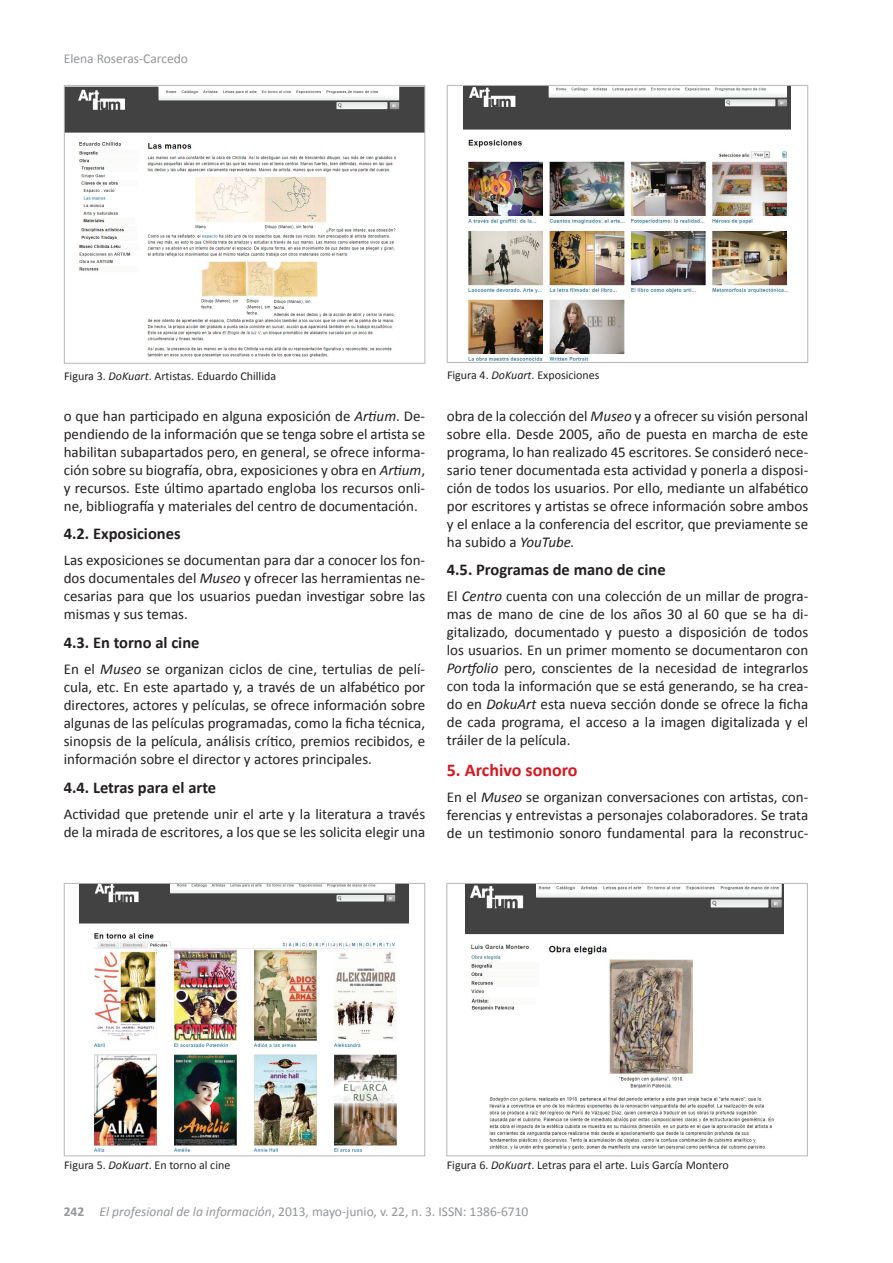
<style>
.page{position:relative;width:893px;height:1263px;background:#fff}
.page>*{position:absolute;margin:0;border:0;box-sizing:border-box;transform-origin:0 0}
.t1{font:700 18px "Calibri";color:#d7171f}
.t2{font:700 16.5px "Calibri";color:#231f20}
.t3{font:15px/18px "Calibri";color:#231f20;text-align:justify}
.t4{font:13.5px "Calibri";color:#939598}
.t5{font:12px "Calibri";color:#231f20}
.s1{font-style:italic}
.s2{font-weight:700}
</style>
<div class="page">
<img style="left:66px;top:87px;width:357px;height:270px">
<div style="left:64px;top:85px;width:361px;height:279px;border:1px solid #b5b7bb"></div>
<img style="left:463px;top:87px;width:328px;height:274px">
<div style="left:447px;top:85px;width:361px;height:278px;border:1px solid #b5b7bb"></div>
<img style="left:80px;top:885px;width:329px;height:267px">
<div style="left:64px;top:883px;width:361px;height:273px;border:1px solid #b5b7bb"></div>
<img style="left:465px;top:885px;width:318px;height:265px">
<div style="left:446px;top:883px;width:362px;height:273px;border:1px solid #b5b7bb"></div>
<p class="t4" style="left:64px;top:50px;width:126px">Elena Roseras-Carcedo</p>
<p class="t5" style="left:64px;top:368px;width:213px">Figura 3. <span class="s1">DoKuart</span>. Artistas. Eduardo Chillida</p>
<p class="t5" style="left:447px;top:367px;width:154px">Figura 4. <span class="s1">DoKuart</span>. Exposiciones</p>
<p class="t3" style="left:64px;top:407px;width:363px">o que han participado en alguna exposición de <span class="s1">Artium</span>. De&shy;pendiendo de la información que se tenga sobre el artista se habilitan subapartados pero, en general, se ofrece informa&shy;ción sobre su biografía, obra, exposiciones y obra en <span class="s1">Artium</span>, y recursos. Este último apartado engloba los recursos onli&shy;ne, bibliografía y materiales del centro de documentación.</p>
<p class="t2" style="left:64px;top:523px;width:118px">4.2. Exposiciones</p>
<p class="t3" style="left:64px;top:551px;width:363px">Las exposiciones se documentan para dar a conocer los fon&shy;dos documentales del <span class="s1">Museo</span> y ofrecer las herramientas ne&shy;cesarias para que los usuarios puedan investigar sobre las mismas y sus temas.</p>
<p class="t2" style="left:64px;top:632px;width:137px">4.3. En torno al cine</p>
<p class="t3" style="left:64px;top:660px;width:363px">En el <span class="s1">Museo</span> se organizan ciclos de cine, tertulias de pelí&shy;cula, etc. En este apartado y, a través de un alfabético por directores, actores y películas, se ofrece información sobre algunas de las películas programadas, como la ficha técnica, sinopsis de la película, análisis crítico, premios recibidos, e información sobre el director y actores principales.</p>
<p class="t2" style="left:64px;top:776px;width:154px">4.4. Letras para el arte</p>
<p class="t3" style="left:64px;top:805px;width:363px">Actividad que pretende unir el arte y la literatura a través de la mirada de escritores, a los que se les solicita elegir una</p>
<p class="t3" style="left:447px;top:407px;width:363px">obra de la colección del <span class="s1">Museo</span> y a ofrecer su visión personal sobre ella. Desde 2005, año de puesta en marcha de este programa, lo han realizado 45 escritores. Se consideró nece&shy;sario tener documentada esta actividad y ponerla a disposi&shy;ción de todos los usuarios. Por ello, mediante un alfabético por escritores y artistas se ofrece información sobre ambos y el enlace a la conferencia del escritor, que previamente se ha subido a <span class="s1">YouTube.</span></p>
<p class="t2" style="left:447px;top:559px;width:220px">4.5. Programas de mano de cine</p>
<p class="t3" style="left:447px;top:587px;width:363px">El <span class="s1">Centro</span> cuenta con una colección de un millar de progra&shy;mas de mano de cine de los años 30 al 60 que se ha di&shy;gitalizado, documentado y puesto a disposición de todos los usuarios. En un primer momento se documentaron con <span class="s1">Portfolio</span> pero, conscientes de la necesidad de integrarlos con toda la información que se está generando, se ha crea&shy;do en <span class="s1">DokuArt</span> esta nueva sección donde se ofrece la ficha de cada programa, el acceso a la imagen digitalizada y el tráiler de la película.</p>
<p class="t1" style="left:447px;top:758px;width:132px">5. Archivo sonoro</p>
<p class="t3" style="left:447px;top:788px;width:363px">En el <span class="s1">Museo</span> se organizan conversaciones con artistas, con&shy;ferencias y entrevistas a personajes colaboradores. Se trata de un testimonio sonoro fundamental para la reconstruc-</p>
<p class="t5" style="left:64px;top:1157px;width:168px">Figura 5. <span class="s1">DoKuart</span>. En torno al cine</p>
<p class="t5" style="left:447px;top:1157px;width:283px">Figura 6. <span class="s1">DoKuart</span>. Letras para el arte. Luis García Montero</p>
<p class="t4" style="left:64px;top:1203px;width:466px"><span class="s2">242</span> <span class="s1">El profesional de la información</span>, 2013, mayo-junio, v. 22, n. 3. ISSN: 1386-6710</p>
</div>
